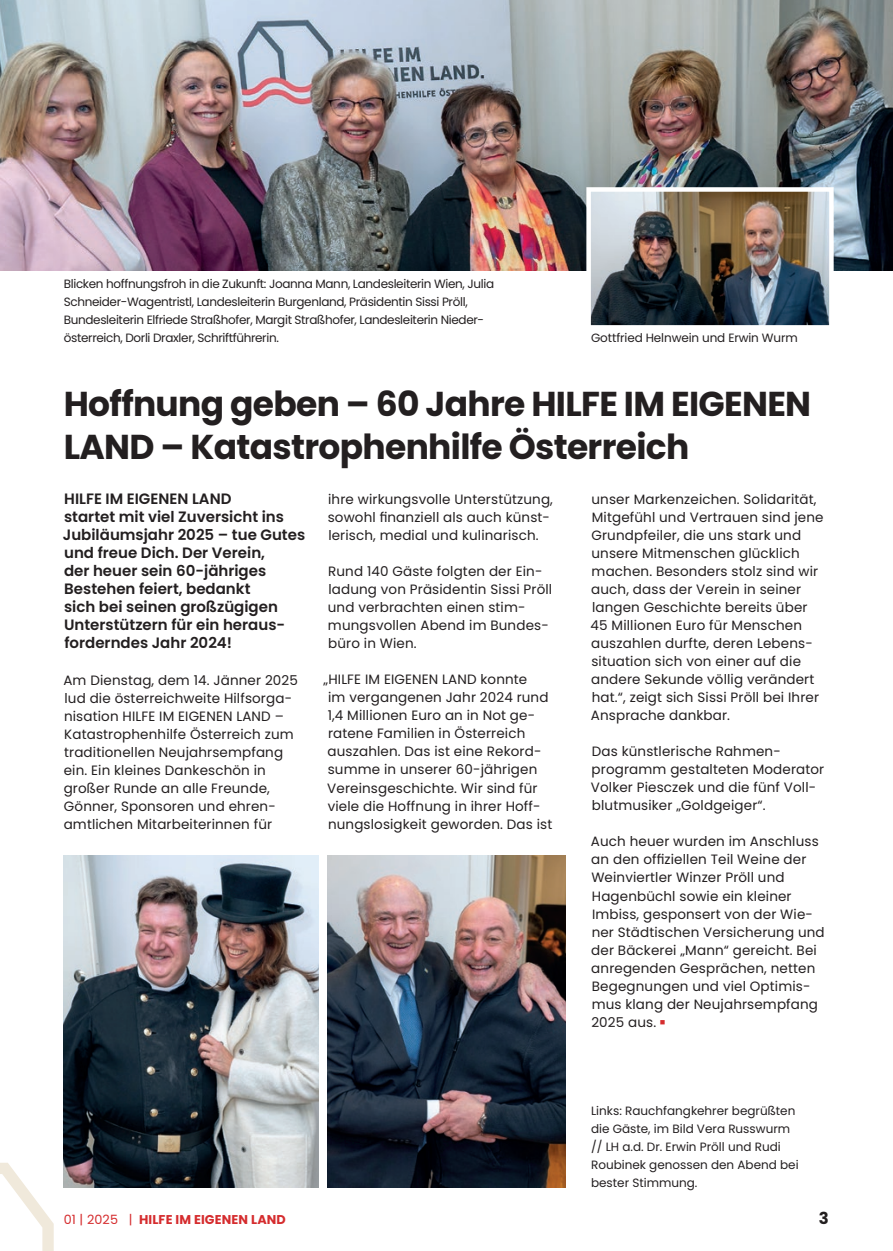
<style>
.page{position:relative;width:893px;height:1251px;background:#fff}
.page>*{position:absolute;margin:0;border:0;box-sizing:border-box;transform-origin:0 0}
.t1{font:700 34.5px/42px "Poppins";letter-spacing:-.02em;color:#231f20}
.t2{font:700 16.5px "Poppins";color:#231f20}
.t3{font:600 15px/18px "Poppins";color:#231f20}
.t4{font:13.5px/18px "Poppins";letter-spacing:.01em;color:#231f20}
.t5{font:700 12.75px "Poppins";letter-spacing:.01em;color:#d52c2e}
.t6{font:12px/18px "Poppins";letter-spacing:-.03em;color:#231f20}
.t7{font:12px/18px "Poppins";color:#231f20}
.t8{font:12px "Poppins";letter-spacing:-.01em;color:#231f20}
.s1{color:#d52c2e}
.s2{font-weight:400}
</style>
<div class="page">
<svg style="left:0;top:1163px;width:54px;height:87px"></svg>
<img style="left:0;top:0;width:893px;height:270px">
<img style="left:591px;top:192px;width:238px;height:132px">
<div style="left:586px;top:187px;width:248px;height:142px;border:4px solid #fff"></div>
<img style="left:64px;top:855px;width:255px;height:331px">
<img style="left:327px;top:855px;width:239px;height:331px">
<p class="t6" style="left:64px;top:275px;width:432px">Blicken hoffnungsfroh in die Zukunft: Joanna Mann, Landesleiterin Wien, Julia Schneider-Wagentristl, Landesleiterin Burgenland, Präsidentin Sissi Pröll, Bundesleiterin Elfriede Straßhofer, Margit Straßhofer, Landesleiterin Nieder&shy;österreich, Dorli Draxler, Schriftführerin.</p>
<p class="t8" style="left:591px;top:331px;width:208px">Gottfried Helnwein und Erwin Wurm</p>
<h1 class="t1" style="left:64px;top:383px;width:749px">Hoffnung geben – 60 Jahre HILFE IM EIGENEN<br>LAND – Katastrophenhilfe Österreich</h1>
<p class="t3" style="left:63px;top:490px;width:244px">HILFE IM EIGENEN LAND<br>startet mit viel Zuversicht ins<br>Jubiläumsjahr 2025 – tue Gutes und freue Dich. Der Verein,<br>der heuer sein 60-jähriges<br>Bestehen feiert, bedankt<br>sich bei seinen großzügigen<br>Unterstützern für ein heraus&shy;forderndes Jahr 2024!</p>
<p class="t4" style="left:63px;top:670px;width:236px">Am Dienstag, dem 14. Jänner 2025 lud die österreichweite Hilfsorga&shy;nisation HILFE IM EIGENEN LAND –<br>Katastrophenhilfe Österreich zum traditionellen Neujahrsempfang ein. Ein kleines Dankeschön in großer Runde an alle Freunde,<br>Gönner, Sponsoren und ehren&shy;amtlichen Mitarbeiterinnen für</p>
<p class="t4" style="left:591px;top:490px;width:234px">unser Markenzeichen. Solidarität,<br>Mitgefühl und Vertrauen sind jene<br>Grundpfeiler, die uns stark und unsere Mitmenschen glücklich machen. Besonders stolz sind wir auch, dass der Verein in seiner langen Geschichte bereits über<br>45 Millionen Euro für Menschen auszahlen durfte, deren Lebens&shy;situation sich von einer auf die andere Sekunde völlig verändert hat.“, zeigt sich Sissi Pröll bei Ihrer<br>Ansprache dankbar.</p>
<p class="t4" style="left:591px;top:742px;width:235px">Das künstlerische Rahmen&shy;programm gestalteten Moderator<br>Volker Piesczek und die fünf Voll&shy;blutmusiker „Goldgeiger“.</p>
<p class="t4" style="left:591px;top:832px;width:235px">Auch heuer wurden im Anschluss an den offiziellen Teil Weine der<br>Weinviertler Winzer Pröll und<br>Hagenbüchl sowie ein kleiner<br>Imbiss, gesponsert von der Wie&shy;ner Städtischen Versicherung und der Bäckerei „Mann“ gereicht. Bei anregenden Gesprächen, netten<br>Begegnungen und viel Optimis&shy;mus klang der Neujahrsempfang<br>2025 aus. <span class="s1">■</span></p>
<p class="t4" style="left:328px;top:490px;width:227px">ihre wirkungsvolle Unterstützung, sowohl finanziell als auch künst&shy;lerisch, medial und kulinarisch.</p>
<p class="t4" style="left:328px;top:562px;width:226px">Rund 140 Gäste folgten der Ein&shy;ladung von Präsidentin Sissi Pröll und verbrachten einen stim&shy;mungsvollen Abend im Bundes&shy;büro in Wien.</p>
<p class="t4" style="left:324px;top:670px;width:230px">„HILFE IM EIGENEN LAND konnte<br>im vergangenen Jahr 2024 rund<br>1,4 Millionen Euro an in Not ge&shy;ratene Familien in Österreich auszahlen. Das ist eine Rekord&shy;summe in unserer 60-jährigen<br>Vereinsgeschichte. Wir sind für viele die Hoffnung in ihrer Hoff&shy;nungslosigkeit geworden. Das ist</p>
<p class="t7" style="left:591px;top:1101px;width:209px">Links: Rauchfangkehrer begrüßten die Gäste, im Bild Vera Russwurm // LH a.d. Dr. Erwin Pröll und Rudi<br>Roubinek genossen den Abend bei bester Stimmung.</p>
<p class="t5" style="left:64px;top:1211px;width:224px"><span class="s2">01 | 2025 |</span> HILFE IM EIGENEN LAND</p>
<p class="t2" style="left:819px;top:1208px;width:11px">3</p>
</div>
